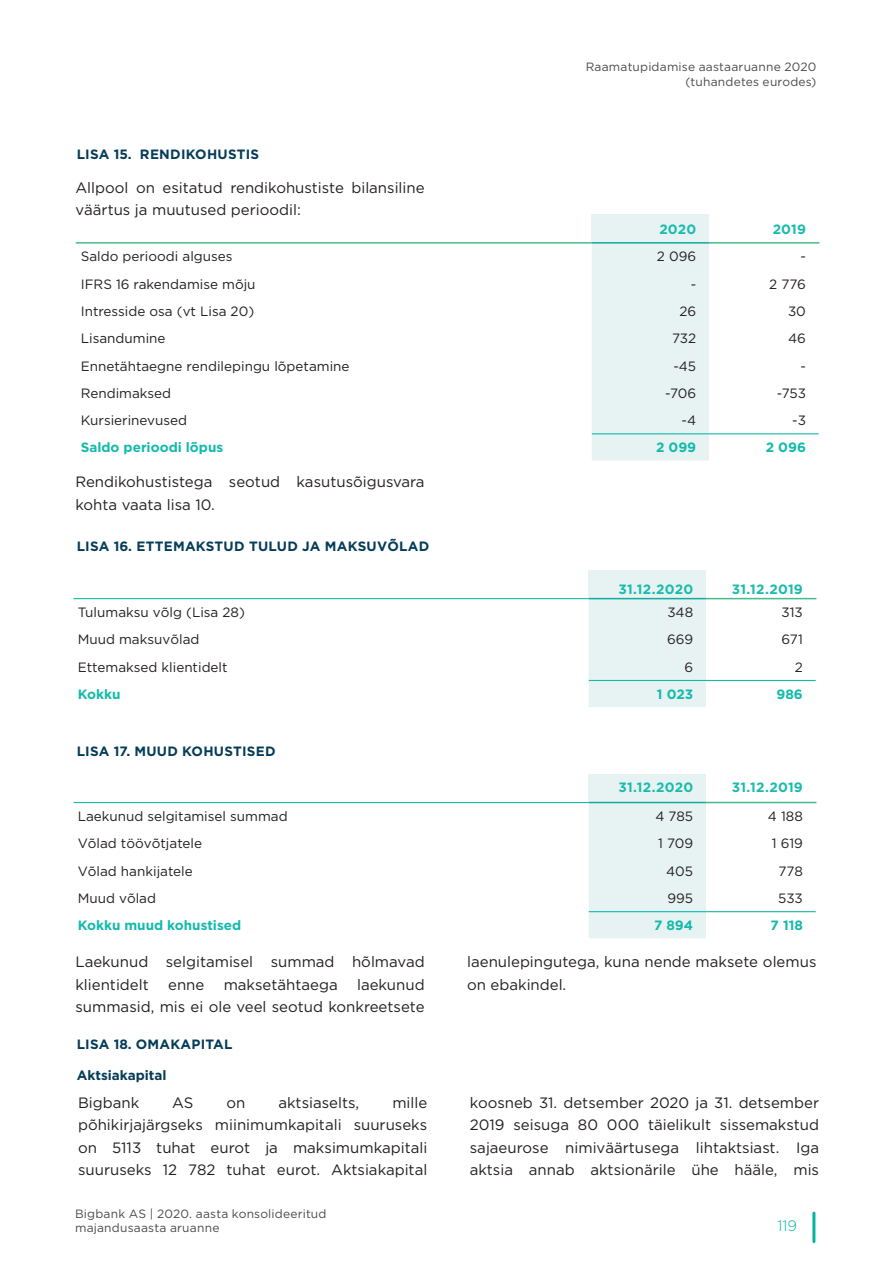
<style>
.page{position:relative;width:893px;height:1263px;background:#fff}
.page>*{position:absolute;margin:0;border:0;box-sizing:border-box;transform-origin:0 0}
.t1{font:15px/22.5px "Gotham Pro";color:#231f20}
.t2{font:300 15px "Gotham Pro";color:#00b59d}
.t3{font:13.5px "Gotham Pro";color:#231f20}
.t4{font:700 13.5px "Gotham Pro";letter-spacing:.02em;color:#053c58}
.t5{font:700 13.5px "Gotham Pro";color:#13baac}
.t6{font:700 13.5px "Gotham Pro";letter-spacing:.015em;color:#1abbac}
.t7{font:700 13.5px "Gotham Pro";color:#053c58}
.t8{font:12px/14.4px "Gotham";letter-spacing:.015em;color:#494a4a;text-align:right}
</style>
<div class="page">
<hr style="left:812px;top:1213px;width:3px;height:28px;background:#00b59d">
<div style="left:592px;top:214px;width:117px;height:29px;background:#e7f3f2"></div>
<div style="left:592px;top:244px;width:117px;height:216px;background:#e7f3f2"></div>
<hr style="left:592px;top:433px;width:117px;height:1px;background:#13baac">
<hr style="left:709px;top:433px;width:110px;height:1px;background:#13baac">
<hr style="left:76px;top:242px;width:516px;height:2px;background:#43bc8b">
<hr style="left:709px;top:242px;width:110px;height:2px;background:#43bc8b">
<hr style="left:592px;top:242px;width:117px;height:2px;background:#0faaa0">
<div style="left:589px;top:570px;width:117px;height:29px;background:#e7f3f2"></div>
<div style="left:589px;top:599px;width:117px;height:108px;background:#e7f3f2"></div>
<hr style="left:74px;top:598px;width:515px;height:1px;background:#13baac">
<hr style="left:589px;top:680px;width:117px;height:1px;background:#13baac">
<hr style="left:706px;top:680px;width:110px;height:1px;background:#13baac">
<hr style="left:589px;top:598px;width:117px;height:1px;background:#0faaa0">
<hr style="left:706px;top:598px;width:110px;height:1px;background:#43bc8b">
<div style="left:589px;top:774px;width:117px;height:28px;background:#e7f3f2"></div>
<div style="left:589px;top:803px;width:117px;height:135px;background:#e7f3f2"></div>
<hr style="left:74px;top:802px;width:515px;height:1px;background:#13baac">
<hr style="left:589px;top:911px;width:117px;height:1px;background:#13baac">
<hr style="left:706px;top:911px;width:110px;height:1px;background:#13baac">
<hr style="left:589px;top:802px;width:117px;height:1px;background:#0faaa0">
<hr style="left:706px;top:802px;width:110px;height:1px;background:#43bc8b">
<p class="t4" style="left:77px;top:146px;width:184px">LISA 15. RENDIKOHUSTIS</p>
<p class="t1" style="left:75px;top:176px;width:351px">Allpool on esitatud rendikohustiste bilansiline väärtus ja muutused perioodil:</p>
<p class="t8" style="left:586px;top:60px;width:232px">Raamatupidamise aastaaruanne 2020 (tuhandetes eurodes)</p>
<p class="t6" style="left:659px;top:221px;width:38px">2020</p>
<p class="t6" style="left:773px;top:221px;width:35px">2019</p>
<p class="t3" style="left:81px;top:249px;width:153px">Saldo perioodi alguses</p>
<p class="t3" style="left:657px;top:249px;width:41px">2 096</p>
<p class="t3" style="left:800px;top:249px;width:7px">-</p>
<p class="t3" style="left:81px;top:276px;width:176px">IFRS 16 rakendamise mõju</p>
<p class="t3" style="left:691px;top:276px;width:7px">-</p>
<p class="t3" style="left:769px;top:276px;width:38px">2 776</p>
<p class="t3" style="left:81px;top:304px;width:175px">Intresside osa (vt Lisa 20)</p>
<p class="t3" style="left:679px;top:304px;width:18px">26</p>
<p class="t3" style="left:788px;top:304px;width:19px">30</p>
<p class="t3" style="left:81px;top:331px;width:86px">Lisandumine</p>
<p class="t3" style="left:672px;top:331px;width:26px">732</p>
<p class="t3" style="left:788px;top:331px;width:19px">46</p>
<p class="t3" style="left:81px;top:358px;width:270px">Ennetähtaegne rendilepingu lõpetamine</p>
<p class="t3" style="left:673px;top:358px;width:24px">-45</p>
<p class="t3" style="left:800px;top:358px;width:7px">-</p>
<p class="t3" style="left:81px;top:386px;width:92px">Rendimaksed</p>
<p class="t3" style="left:665px;top:386px;width:33px">-706</p>
<p class="t3" style="left:777px;top:386px;width:31px">-753</p>
<p class="t3" style="left:81px;top:413px;width:108px">Kursierinevused</p>
<p class="t3" style="left:682px;top:413px;width:16px">-4</p>
<p class="t3" style="left:792px;top:413px;width:15px">-3</p>
<p class="t5" style="left:81px;top:439px;width:144px">Saldo perioodi lõpus</p>
<p class="t5" style="left:656px;top:439px;width:42px">2 099</p>
<p class="t5" style="left:766px;top:439px;width:42px">2 096</p>
<p class="t1" style="left:75px;top:471px;width:351px">Rendikohustistega seotud kasutusõigusvara kohta vaata lisa 10.</p>
<p class="t4" style="left:77px;top:538px;width:354px">LISA 16. ETTEMAKSTUD TULUD JA MAKSUVÕLAD</p>
<p class="t6" style="left:618px;top:581px;width:76px">31.12.2020</p>
<p class="t6" style="left:732px;top:581px;width:73px">31.12.2019</p>
<p class="t3" style="left:78px;top:605px;width:169px">Tulumaksu võlg (Lisa 28)</p>
<p class="t3" style="left:667px;top:605px;width:27px">348</p>
<p class="t3" style="left:781px;top:605px;width:23px">313</p>
<p class="t3" style="left:78px;top:632px;width:123px">Muud maksuvõlad</p>
<p class="t3" style="left:667px;top:632px;width:28px">669</p>
<p class="t3" style="left:781px;top:632px;width:23px">671</p>
<p class="t3" style="left:78px;top:659px;width:151px">Ettemaksed klientidelt</p>
<p class="t3" style="left:684px;top:659px;width:10px">6</p>
<p class="t3" style="left:795px;top:659px;width:10px">2</p>
<p class="t5" style="left:78px;top:686px;width:44px">Kokku</p>
<p class="t5" style="left:657px;top:686px;width:38px">1 023</p>
<p class="t5" style="left:776px;top:686px;width:28px">986</p>
<p class="t4" style="left:77px;top:744px;width:201px">LISA 17. MUUD KOHUSTISED</p>
<p class="t6" style="left:618px;top:779px;width:76px">31.12.2020</p>
<p class="t6" style="left:732px;top:779px;width:73px">31.12.2019</p>
<p class="t3" style="left:78px;top:809px;width:211px">Laekunud selgitamisel summad</p>
<p class="t3" style="left:655px;top:809px;width:39px">4 785</p>
<p class="t3" style="left:768px;top:809px;width:36px">4 188</p>
<p class="t3" style="left:78px;top:836px;width:126px">Võlad töövõtjatele</p>
<p class="t3" style="left:658px;top:836px;width:37px">1 709</p>
<p class="t3" style="left:772px;top:836px;width:32px">1 619</p>
<p class="t3" style="left:78px;top:863px;width:117px">Võlad hankijatele</p>
<p class="t3" style="left:666px;top:863px;width:28px">405</p>
<p class="t3" style="left:778px;top:863px;width:26px">778</p>
<p class="t3" style="left:78px;top:891px;width:80px">Muud võlad</p>
<p class="t3" style="left:667px;top:891px;width:27px">995</p>
<p class="t3" style="left:778px;top:891px;width:26px">533</p>
<p class="t5" style="left:78px;top:917px;width:165px">Kokku muud kohustised</p>
<p class="t5" style="left:654px;top:917px;width:41px">7 894</p>
<p class="t5" style="left:771px;top:917px;width:34px">7 118</p>
<p class="t1" style="left:75px;top:951px;width:351px">Laekunud selgitamisel summad hõlmavad klientidelt</p>
<p class="t1" style="left:75px;top:973px;width:351px;text-align:right">laekunud<br>summasid, mis ei ole veel seotud konkreetsete</p>
<p class="t1" style="left:168px;top:973px;width:38px">enne</p>
<p class="t1" style="left:224px;top:973px;width:116px">maksetähtaega</p>
<p class="t4" style="left:77px;top:1036px;width:157px">LISA 18. OMAKAPITAL</p>
<p class="t1" style="left:467px;top:951px;width:351px">laenulepingutega, kuna nende maksete olemus on ebakindel.</p>
<p class="t7" style="left:77px;top:1067px;width:91px">Aktsiakapital</p>
<p class="t1" style="left:78px;top:1091px;width:63px">Bigbank</p>
<p class="t1" style="left:172px;top:1091px;width:23px">AS</p>
<p class="t1" style="left:227px;top:1091px;width:20px">on</p>
<p class="t1" style="left:279px;top:1091px;width:82px">aktsiaselts,</p>
<p class="t1" style="left:78px;top:1091px;width:351px;text-align:justify;text-indent:314px">mille põhikirjajärgseks miinimumkapitali suuruseks on 5113 tuhat eurot ja maksimumkapitali suuruseks 12 782 tuhat eurot. Aktsiakapital</p>
<p class="t1" style="left:470px;top:1091px;width:351px;text-align:justify">koosneb 31. detsember 2020 ja 31. detsember 2019 seisuga 80 000 täielikult sissemakstud sajaeurose nimiväärtusega lihtaktsiast. Iga aktsia annab aktsionärile ühe hääle, mis</p>
<p class="t8" style="left:75px;top:1206px;width:253px;text-align:left">Bigbank AS | 2020. aasta konsolideeritud majandusaasta aruanne</p>
<p class="t2" style="left:777px;top:1218px;width:21px">119</p>
</div>
